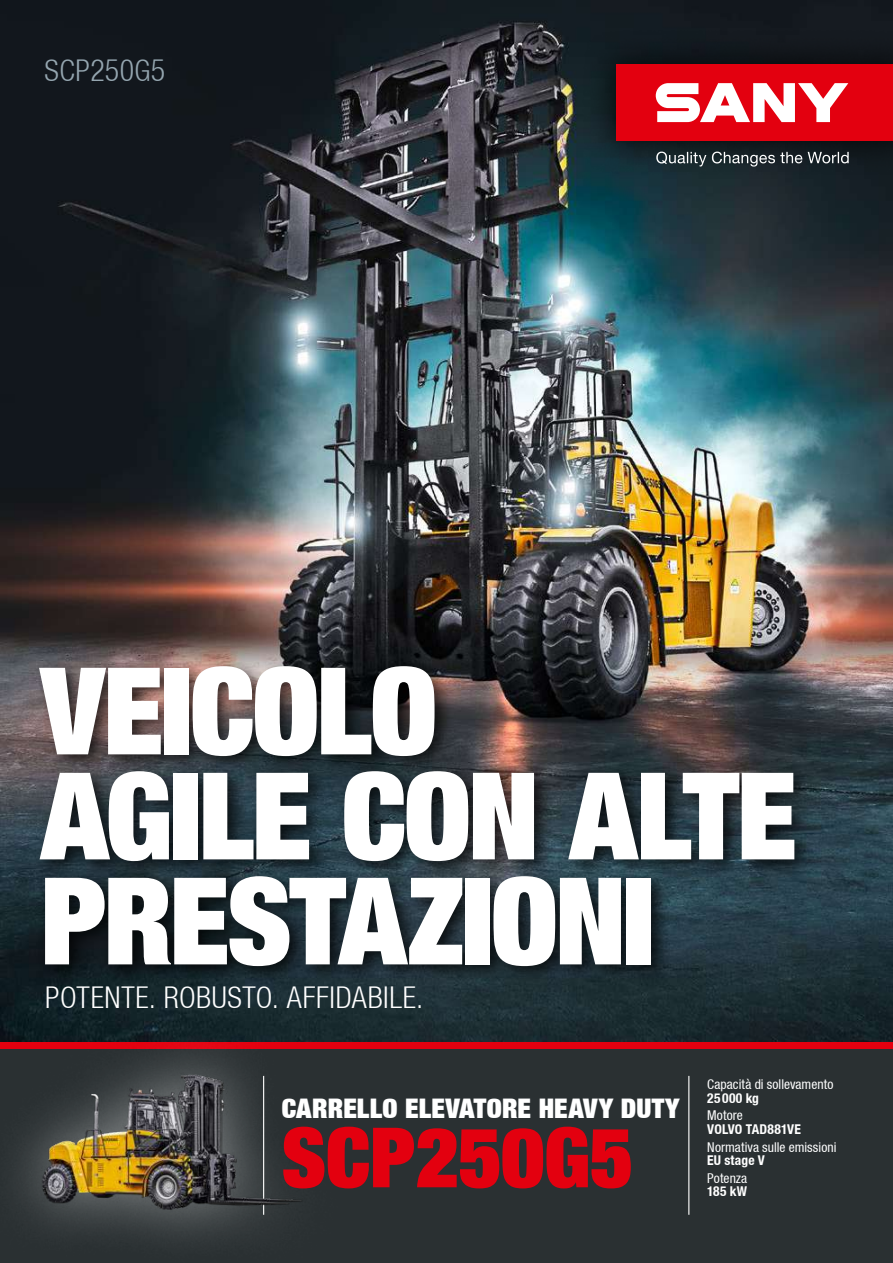
<style>
.page{position:relative;width:893px;height:1263px;background:#fff}
.page>*{position:absolute;margin:0;border:0;box-sizing:border-box;transform-origin:0 0}
.t1{font:900 120px/105px "Context Reprise Extra Black S Si Extra";letter-spacing:-.02em;color:#fff}
.t2{font:900 82.5px "Context Reprise Extra Black S Si Extra";color:#e3000f}
.t3{font:700 30px "Context Reprise Light Cond S Si";letter-spacing:.02em;color:#fff}
.t4{font:700 30px "Context Reprise Light Cond S Si";letter-spacing:.015em;color:#95a6b0}
.t5{font:900 27px "Context Reprise Extra Black S Si Extra";letter-spacing:.005em;color:#fff}
.t6{font:13.5px "Context Reprise Condensed S Si Condensed";letter-spacing:.005em;color:#fff}
.t7{font:700 condensed 13.5px "Context Reprise Condensed S Si";letter-spacing:.015em;color:#fff}
</style>
<div class="page">
<img style="left:0;top:0;width:893px;height:1042px">
<div style="left:0;top:1048px;width:893px;height:215px;background:#2a3032"></div>
<hr style="left:688px;top:1076px;width:1px;height:139px;background:#fff">
<div style="left:0;top:1042px;width:893px;height:6px;background:#e3000f"></div>
<div style="left:0;top:1015px;width:358px;height:248px;background:#fff;opacity:.45"></div>
<img style="left:19px;top:1030px;width:306px;height:204px">
<div style="left:32px;top:656px;width:784px;height:329px;background:#000;opacity:.75"></div>
<div style="left:582px;top:29px;width:311px;height:146px;background:#000;opacity:.75"></div>
<div style="left:617px;top:64px;width:276px;height:76px;background:#e3000f"></div>
<svg style="left:656px;top:83px;width:192px;height:39px"></svg>
<svg style="left:656px;top:152px;width:193px;height:15px;background:#495357"></svg>
<h3 class="t4" style="left:45px;top:52px;width:122px">SCP250G5</h3>
<h1 class="t1" style="left:40px;top:656px;width:758px">VEICOLO<br>AGILE CON ALTE<br>PRESTAZIONI</h1>
<h3 class="t3" style="left:45px;top:980px;width:380px">POTENTE. ROBUSTO. AFFIDABILE.</h3>
<h3 class="t5" style="left:282px;top:1091px;width:400px">CARRELLO ELEVATORE HEAVY DUTY</h3>
<h2 class="t2" style="left:282px;top:1104px;width:352px">SCP250G5</h2>
<p class="t6" style="left:707px;top:1076px;width:128px">Capacità di sollevamento</p>
<p class="t7" style="left:707px;top:1089px;width:53px">25000 kg</p>
<p class="t6" style="left:707px;top:1107px;width:37px">Motore</p>
<p class="t7" style="left:707px;top:1121px;width:95px">VOLVO TAD881VE</p>
<p class="t6" style="left:707px;top:1139px;width:131px">Normativa sulle emissioni</p>
<p class="t7" style="left:707px;top:1152px;width:59px">EU stage V</p>
<p class="t6" style="left:707px;top:1170px;width:42px">Potenza</p>
<p class="t7" style="left:707px;top:1183px;width:41px">185 kW</p>
</div>
